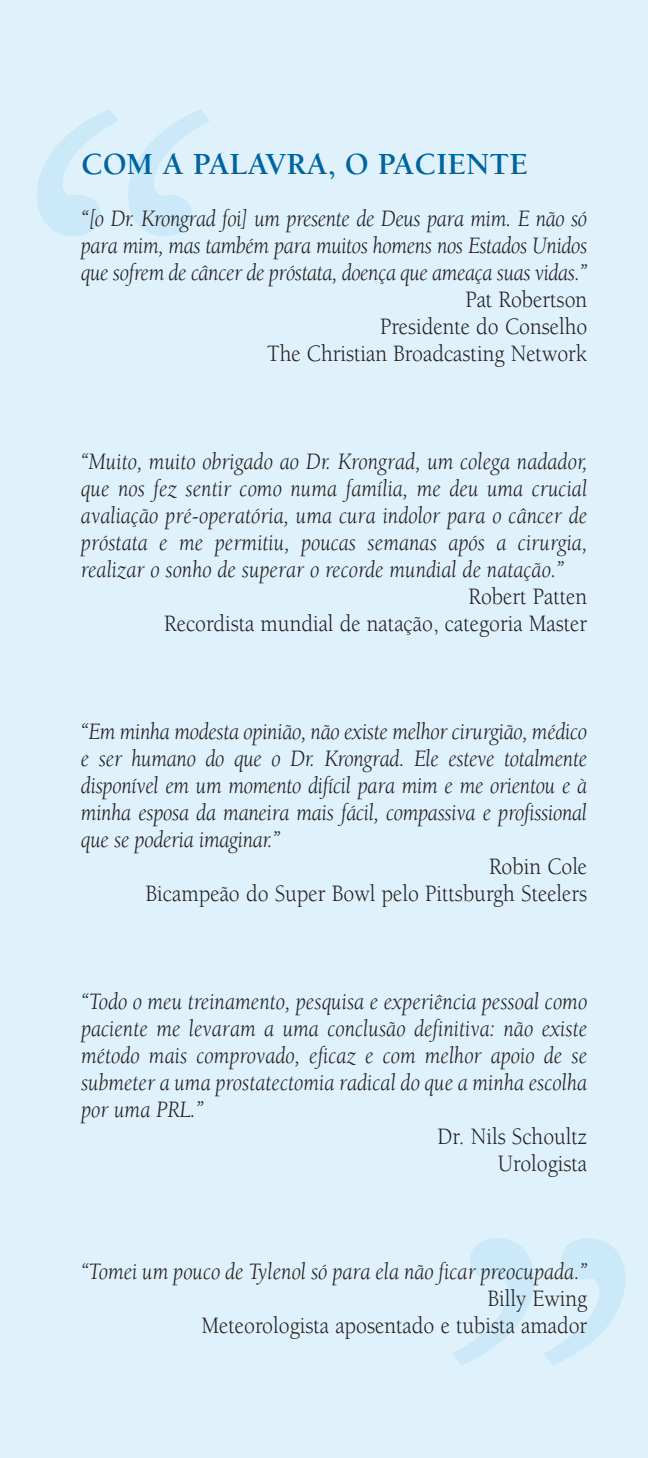
<style>
.page{position:relative;width:648px;height:1458px;background:#dff2fb}
.page>*{position:absolute;margin:0;border:0;box-sizing:border-box;transform-origin:0 0}
.t1{font:italic 616.5px "Berkeley";color:#cce9f9}
.t2{font:700 31.5px "Berkeley";color:#00649e}
.t3{font:italic 24.3px/27px "Berkeley";color:#231f20;text-align:justify;scale:.9 1}
.t4{font:24.3px/27px "Berkeley";color:#231f20;text-align:right;scale:.9 1}
</style>
<div class="page">
<h1 class="t1" style="left:-7px;top:80px;width:219px">“</h1>
<p class="t2" style="left:81px;top:152px;width:449px">COM A PALAVRA, O PACIENTE</p>
<p class="t3" style="left:81px;top:207px;width:564px">“[o Dr. Krongrad foi] um presente de Deus para mim. E não só para mim, mas também para muitos homens nos Estados Unidos que sofrem de câncer de próstata, doença que ameaça suas vidas.”</p>
<p class="t4" style="left:267px;top:288px;width:357px">Pat Robertson<br>Presidente do Conselho<br>The Christian Broadcasting Network</p>
<p class="t3" style="left:81px;top:450px;width:564px">“Muito, muito obrigado ao Dr. Krongrad, um colega nadador, que nos fez sentir como numa família, me deu uma crucial avaliação pré-operatória, uma cura indolor para o câncer de próstata e me permitiu, poucas semanas após a cirurgia, realizar o sonho de superar o recorde mundial de natação.”</p>
<p class="t4" style="left:164px;top:585px;width:472px">Robert Patten<br>Recordista mundial de natação, categoria Master</p>
<p class="t3" style="left:81px;top:720px;width:564px">“Em minha modesta opinião, não existe melhor cirurgião, médico e ser humano do que o Dr. Krongrad. Ele esteve totalmente disponível em um momento difícil para mim e me orientou e à minha esposa da maneira mais fácil, compassiva e profissional que se poderia imaginar.”</p>
<p class="t4" style="left:146px;top:855px;width:492px">Robin Cole<br>Bicampeão do Super Bowl pelo Pittsburgh Steelers</p>
<p class="t3" style="left:81px;top:990px;width:564px">“Todo o meu treinamento, pesquisa e experiência pessoal como paciente me levaram a uma conclusão definitiva: não existe método mais comprovado, eficaz e com melhor apoio de se submeter a uma prostatectomia radical do que a minha escolha por uma PRL.”</p>
<p class="t4" style="left:438px;top:1125px;width:168px">Dr. Nils Schoultz<br>Urologista</p>
<h1 class="t1" style="left:408px;top:1209px;width:219px">”</h1>
<p class="t3" style="left:81px;top:1260px;width:564px">“Tomei um pouco de Tylenol só para ela não ficar preocupada.”</p>
<p class="t4" style="left:201px;top:1287px;width:430px">Billy Ewing<br>Meteorologista aposentado e tubista amador</p>
</div>
